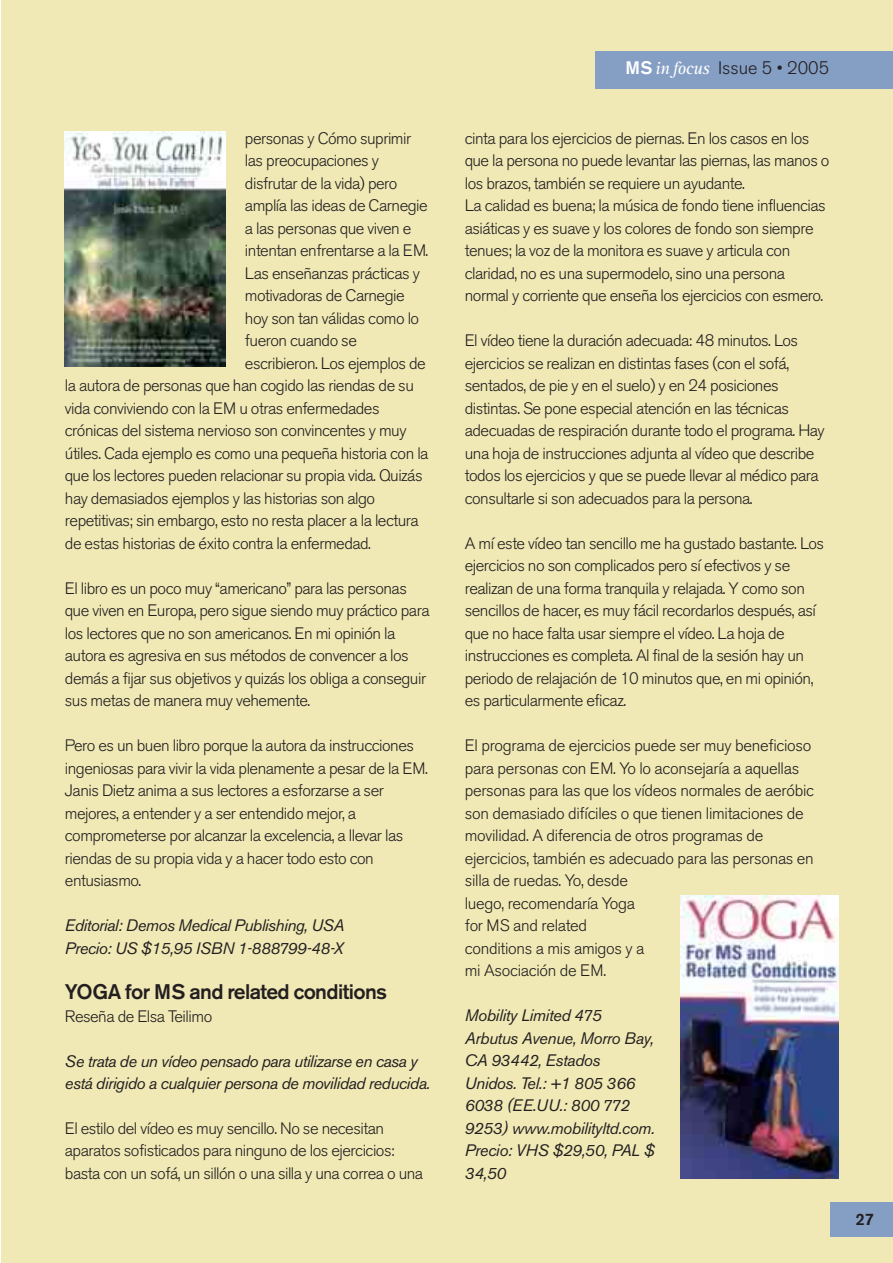
<style>
.page{position:relative;width:893px;height:1263px;background:#fff}
.page>*{position:absolute;margin:0;border:0;box-sizing:border-box;transform-origin:0 0}
.t1{font:500 21px "Akzidenz Grotesk BE";letter-spacing:-.03em;color:#231f20}
.t2{font:300 18px "Akzidenz Grotesk BE";color:#231f20}
.t3{font:300 16.5px/22.5px "Akzidenz Grotesk BE";letter-spacing:-.03em;color:#231f20}
.t4{font:italic 16.5px/22.5px "Akzidenz Grotesk BE";letter-spacing:-.03em;color:#231f20}
.t5{font:500 16.5px "Akzidenz Grotesk BE";color:#231f20}
.s1{font-weight:500;color:#fff}
.s2{font-family:"Rotis Serif";font-weight:400;font-style:italic;color:#fff}
</style>
<div class="page">
<div style="left:2px;top:0;width:890px;height:1263px;background:#f0e9b5"></div>
<div style="left:830px;top:1202px;width:62px;height:34px;background:#859ec4"></div>
<div style="left:595px;top:51px;width:297px;height:37px;background:#859ec4"></div>
<img style="left:65px;top:132px;width:160px;height:235px">
<img style="left:680px;top:895px;width:158px;height:284px">
<p class="t3" style="left:245px;top:129px;width:168px">personas y Cómo suprimir</p>
<p class="t3" style="left:245px;top:152px;width:135px">las preocupaciones y</p>
<p class="t3" style="left:245px;top:174px;width:154px">disfrutar de la vida) pero</p>
<p class="t3" style="left:245px;top:197px;width:184px">amplía las ideas de Carnegie</p>
<p class="t3" style="left:245px;top:219px;width:168px">a las personas que viven e</p>
<p class="t3" style="left:245px;top:242px;width:185px">intentan enfrentarse a la EM.</p>
<p class="t3" style="left:245px;top:264px;width:176px">Las enseñanzas prácticas y</p>
<p class="t3" style="left:245px;top:287px;width:161px">motivadoras de Carnegie</p>
<p class="t3" style="left:245px;top:309px;width:176px">hoy son tan válidas como lo</p>
<p class="t3" style="left:245px;top:332px;width:113px">fueron cuando se</p>
<p class="t3" style="left:245px;top:354px;width:182px">escribieron. Los ejemplos de</p>
<p class="t3" style="left:65px;top:377px;width:350px">la autora de personas que han cogido las riendas de su</p>
<p class="t3" style="left:65px;top:399px;width:316px">vida conviviendo con la EM u otras enfermedades</p>
<p class="t3" style="left:65px;top:422px;width:343px">crónicas del sistema nervioso son convincentes y muy</p>
<p class="t3" style="left:65px;top:444px;width:365px">útiles. Cada ejemplo es como una pequeña historia con la</p>
<p class="t3" style="left:65px;top:467px;width:359px">que los lectores pueden relacionar su propia vida. Quizás</p>
<p class="t3" style="left:65px;top:489px;width:312px">hay demasiados ejemplos y las historias son algo</p>
<p class="t3" style="left:65px;top:512px;width:355px">repetitivas; sin embargo, esto no resta placer a la lectura</p>
<p class="t3" style="left:65px;top:534px;width:307px">de estas historias de éxito contra la enfermedad.</p>
<p class="t3" style="left:65px;top:579px;width:366px">El libro es un poco muy “americano” para las personas que viven en Europa, pero sigue siendo muy práctico para los lectores que no son americanos. En mi opinión la autora es agresiva en sus métodos de convencer a los demás a fijar sus objetivos y quizás los obliga a conseguir sus metas de manera muy vehemente.</p>
<p class="t3" style="left:65px;top:736px;width:364px">Pero es un buen libro porque la autora da instrucciones ingeniosas para vivir la vida plenamente a pesar de la EM.<br>Janis Dietz anima a sus lectores a esforzarse a ser mejores, a entender y a ser entendido mejor, a comprometerse por alcanzar la excelencia, a llevar las riendas de su propia vida y a hacer todo esto con entusiasmo.</p>
<p class="t4" style="left:65px;top:916px;width:281px">Editorial: Demos Medical Publishing, USA<br>Precio: US $15,95 ISBN 1-888799-48-X</p>
<p class="t1" style="left:65px;top:984px;width:324px">YOGA for MS and related conditions</p>
<p class="t3" style="left:65px;top:1007px;width:149px">Reseña de Elsa Teilimo</p>
<p class="t4" style="left:65px;top:1051px;width:367px">Se trata de un vídeo pensado para utilizarse en casa y está dirigido a cualquier persona de movilidad reducida.</p>
<p class="t3" style="left:65px;top:1119px;width:360px">El estilo del vídeo es muy sencillo. No se necesitan aparatos sofisticados para ninguno de los ejercicios: basta con un sofá, un sillón o una silla y una correa o una</p>
<p class="t2" style="left:625px;top:61px;width:205px"><span class="s1">MS</span><span class="s2">infocus</span> Issue 5 • 2005</p>
<p class="t3" style="left:465px;top:129px;width:366px">cinta para los ejercicios de piernas. En los casos en los que la persona no puede levantar las piernas, las manos o los brazos, también se requiere un ayudante.<br>La calidad es buena; la música de fondo tiene influencias asiáticas y es suave y los colores de fondo son siempre tenues; la voz de la monitora es suave y articula con claridad, no es una supermodelo, sino una persona normal y corriente que enseña los ejercicios con esmero.</p>
<p class="t3" style="left:465px;top:332px;width:361px">El vídeo tiene la duración adecuada: 48 minutos. Los ejercicios se realizan en distintas fases (con el sofá, sentados, de pie y en el suelo) y en 24 posiciones distintas. Se pone especial atención en las técnicas adecuadas de respiración durante todo el programa. Hay una hoja de instrucciones adjunta al vídeo que describe todos los ejercicios y que se puede llevar al médico para consultarle si son adecuados para la persona.</p>
<p class="t3" style="left:465px;top:534px;width:361px">A mí este vídeo tan sencillo me ha gustado bastante. Los ejercicios no son complicados pero sí efectivos y se realizan de una forma tranquila y relajada. Y como son sencillos de hacer, es muy fácil recordarlos después, así que no hace falta usar siempre el vídeo. La hoja de instrucciones es completa. Al final de la sesión hay un periodo de relajación de 10 minutos que, en mi opinión, es particularmente eficaz.</p>
<p class="t3" style="left:465px;top:737px;width:351px">El programa de ejercicios puede ser muy beneficioso para personas con EM. Yo lo aconsejaría a aquellas personas para las que los vídeos normales de aeróbic son demasiado difíciles o que tienen limitaciones de movilidad. A diferencia de otros programas de ejercicios, también es adecuado para las personas en silla de ruedas. Yo, desde<br>luego, recomendaría Yoga<br>for MS and related<br>conditions a mis amigos y a<br>mi Asociación de EM.</p>
<p class="t4" style="left:465px;top:1006px;width:191px">Mobility Limited 475<br>Arbutus Avenue, Morro Bay,<br>CA 93442, Estados<br>Unidos. Tel.: +1 805 366<br>6038 (EE.UU.: 800 772<br>9253) www.mobilityltd.com.<br>Precio: VHS $29,50, PAL $<br>34,50</p>
<p class="t5" style="left:855px;top:1214px;width:20px">27</p>
</div>
